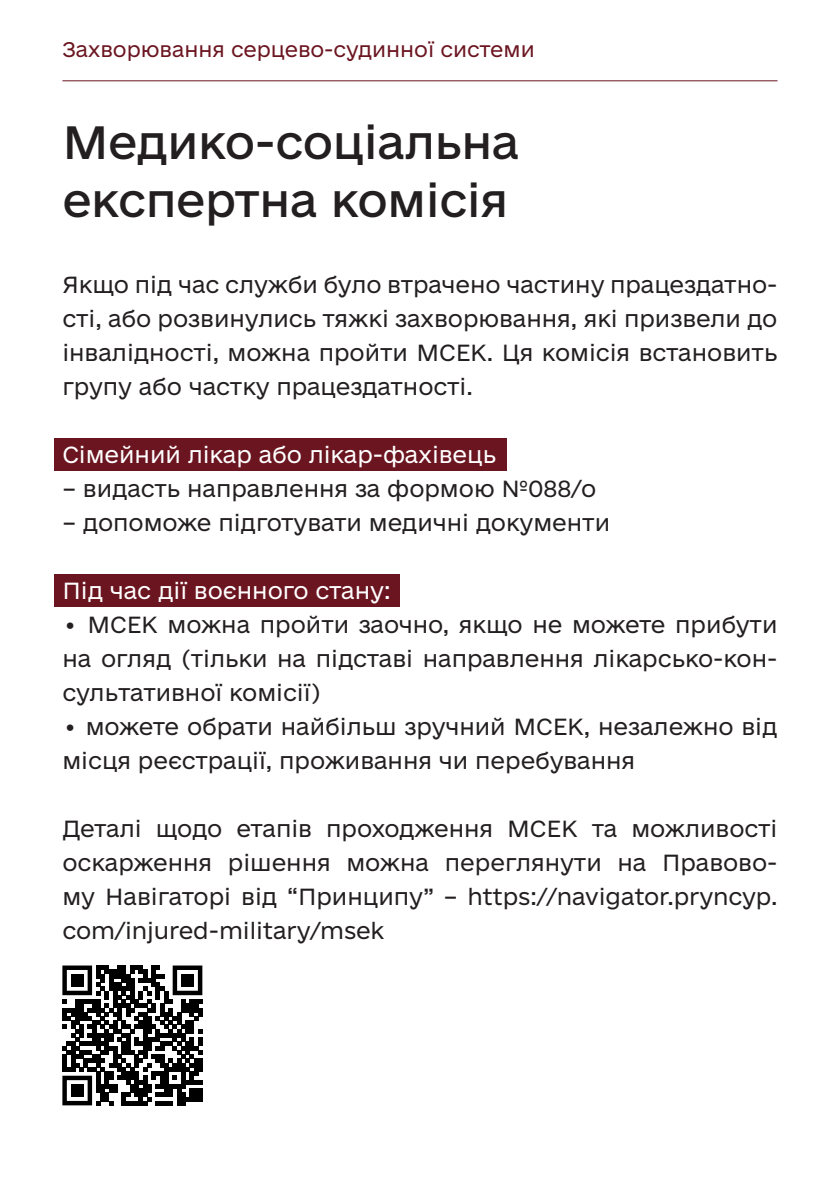
<style>
.page{position:relative;width:840px;height:1191px;background:#fff}
.page>*{position:absolute;margin:0;border:0;box-sizing:border-box;transform-origin:0 0}
.t1{font:44px "e Ukraine Regular";letter-spacing:-.01em;color:#231f20}
.t2{font:22px/34px "e Ukraine Light";letter-spacing:-.005em;color:#231f20;text-align:justify}
.t3{font:22px "e Ukraine Light";letter-spacing:-.005em;color:#fff}
.t4{font:20px "e Ukraine Light";letter-spacing:-.005em;color:#6b1520}
</style>
<div class="page">
<hr style="left:62px;top:80px;width:715px;height:1px;background:#6b1520">
<div style="left:54px;top:438px;width:452px;height:33px;background:#6b1520"></div>
<div style="left:54px;top:574px;width:345px;height:33px;background:#6b1520"></div>
<svg style="left:62px;top:965px;width:140px;height:140px"></svg>
<div style="left:71px;top:974px;width:13px;height:12px;background:#000"></div>
<div style="left:181px;top:974px;width:13px;height:12px;background:#000"></div>
<div style="left:71px;top:1084px;width:13px;height:12px;background:#000"></div>
<p class="t4" style="left:62px;top:37px;width:473px">Захворювання серцево-судинної системи</p>
<p class="t1" style="left:62px;top:116px;width:458px">Медико-соціальна</p>
<p class="t1" style="left:62px;top:174px;width:447px">експертна комісія</p>
<p class="t2" style="left:62px;top:269px;width:716px">Якщо під час служби було втрачено частину працездатно&shy;сті, або розвинулись тяжкі захворювання, які призвели до інвалідності, можна пройти МСЕК. Ця комісія встановить групу або частку працездатності.</p>
<p class="t3" style="left:62px;top:442px;width:435px">Сімейний лікар або лікар-фахівець</p>
<p class="t2" style="left:62px;top:473px;width:535px">– видасть направлення за формою №088/о</p>
<p class="t2" style="left:62px;top:507px;width:549px">– допоможе підготувати медичні документи</p>
<p class="t3" style="left:62px;top:578px;width:329px">Під час дії воєнного стану:</p>
<p class="t2" style="left:62px;top:609px;width:716px">• МСЕК можна пройти заочно, якщо не можете прибути на огляд (тільки на підставі направлення лікарсько-кон&shy;сультативної комісії)</p>
<p class="t2" style="left:62px;top:711px;width:716px">• можете обрати найбільш зручний МСЕК, незалежно від місця реєстрації, проживання чи перебування</p>
<p class="t2" style="left:62px;top:813px;width:716px">Деталі щодо етапів проходження МСЕК та можливості оскарження рішення можна переглянути на Правово&shy;му Навігаторі від “Принципу” – https://navigator.pryncyp. com/injured-military/msek</p>
</div>
